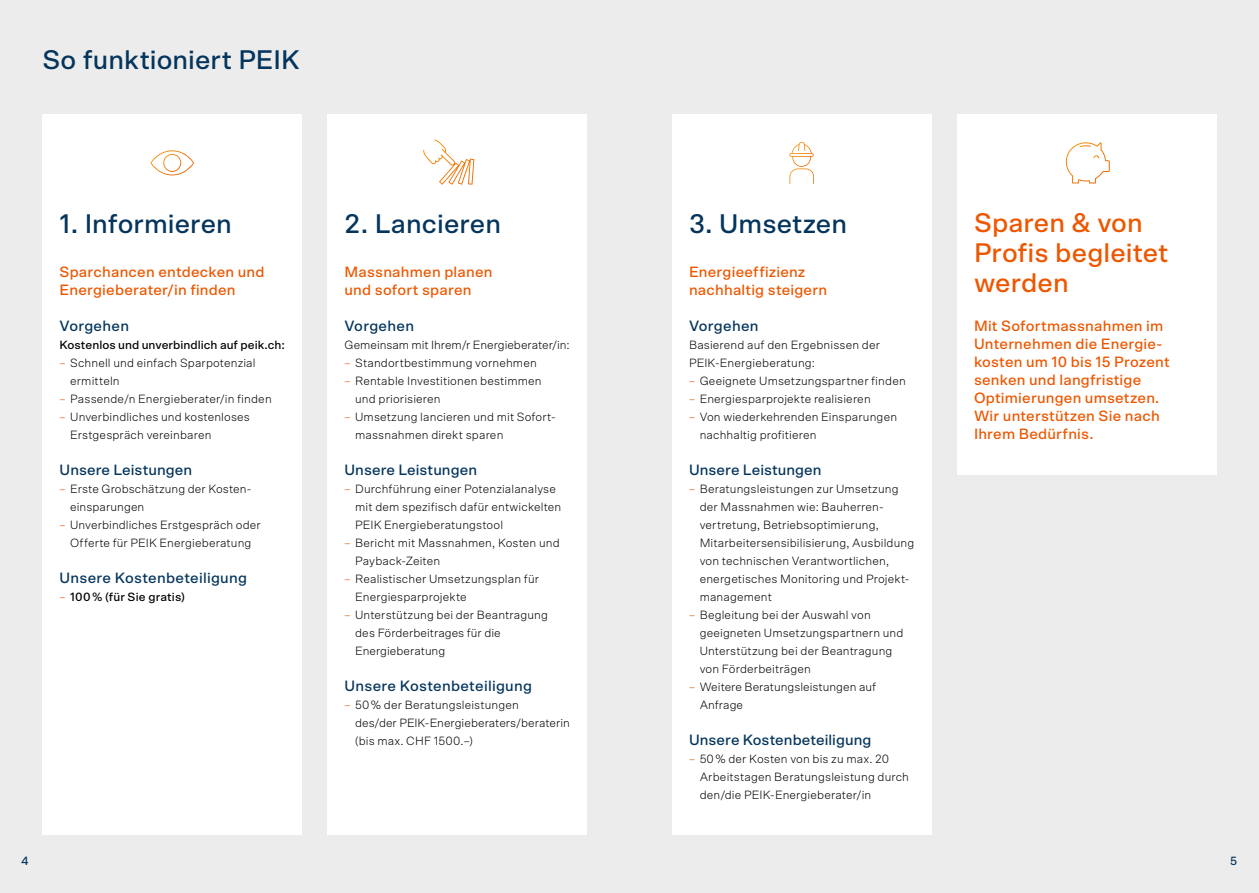
<style>
.page{position:relative;width:1259px;height:893px;background:#fff}
.page>*{position:absolute;margin:0;border:0;box-sizing:border-box;transform-origin:0 0}
.t1{font:500 27px "Scto Grotesk A";color:#05355c}
.t2{font:500 27px/30px "Scto Grotesk A";color:#ed5700}
.t3{font:500 15px/18px "Scto Grotesk A";letter-spacing:.015em;color:#ed5700}
.t4{font:500 15px "Scto Grotesk A";letter-spacing:.005em;color:#05355c}
.t5{font:300 12px/18px "Scto Grotesk A";letter-spacing:.01em;color:#000}
.t6{font:500 12px "Scto Grotesk A";color:#000}
.t7{font:500 12px "Scto Grotesk A";color:#05355c}
.s1{color:#ed5700}
.s2{font-weight:300;color:#ed5700}
</style>
<div class="page">
<div style="left:0;top:0;width:629px;height:893px;background:#ececec"></div>
<div style="left:43px;top:622px;width:259px;height:212px;background:#fff"></div>
<div style="left:327px;top:745px;width:260px;height:90px;background:#fff"></div>
<div style="left:43px;top:160px;width:259px;height:477px;background:#fff"></div>
<div style="left:43px;top:115px;width:259px;height:54px;background:#fff"></div>
<div style="left:327px;top:178px;width:260px;height:602px;background:#fff"></div>
<div style="left:327px;top:115px;width:260px;height:76px;background:#fff"></div>
<svg style="left:150px;top:150px;width:44px;height:25px"></svg>
<svg style="left:423px;top:140px;width:51px;height:45px"></svg>
<div style="left:629px;top:0;width:630px;height:893px;background:#ececec"></div>
<div style="left:957px;top:141px;width:259px;height:334px;background:#fff"></div>
<div style="left:672px;top:142px;width:259px;height:693px;background:#fff"></div>
<div style="left:672px;top:115px;width:259px;height:54px;background:#fff"></div>
<div style="left:957px;top:115px;width:259px;height:54px;background:#fff"></div>
<svg style="left:789px;top:142px;width:25px;height:42px"></svg>
<svg style="left:1065px;top:142px;width:45px;height:41px"></svg>
<h1 class="t1" style="left:43px;top:43px;width:259px">So funktioniert PEIK</h1>
<h1 class="t1" style="left:60px;top:208px;width:174px">1. Informieren</h1>
<p class="t3" style="left:60px;top:262px;width:206px">Sparchancen entdecken und<br>Energieberater/in finden</p>
<p class="t4" style="left:60px;top:316px;width:71px">Vorgehen</p>
<p class="t6" style="left:60px;top:337px;width:227px">Kostenlos und unverbindlich auf peik.ch:</p>
<p class="t5" style="left:70px;top:353px;width:187px;text-indent:-11px"><span class="s1">–</span> Schnell und einfach Sparpotenzial ermitteln</p>
<p class="t5" style="left:60px;top:389px;width:214px"><span class="s1">–</span> Passende/n Energieberater/in finden</p>
<p class="t5" style="left:70px;top:407px;width:181px;text-indent:-11px"><span class="s1">–</span> Unverbindliches und kostenloses<br>Erstgespräch vereinbaren</p>
<p class="t4" style="left:60px;top:460px;width:134px">Unsere Leistungen</p>
<p class="t5" style="left:70px;top:479px;width:183px;text-indent:-11px"><span class="s1">–</span> Erste Grobschätzung der Kosten&shy;einsparungen</p>
<p class="t5" style="left:60px;top:515px;width:203px;text-align:center"><span class="s1">–</span> Unverbindliches Erstgespräch oder<br>Offerte für PEIK Energieberatung</p>
<p class="t4" style="left:60px;top:568px;width:189px">Unsere Kostenbeteiligung</p>
<p class="t6" style="left:60px;top:589px;width:127px"><span class="s2">–</span> 100% (für Sie gratis)</p>
<p class="t7" style="left:21px;top:854px;width:9px">4</p>
<h1 class="t1" style="left:344px;top:208px;width:158px">2. Lancieren</h1>
<p class="t3" style="left:344px;top:262px;width:150px">Massnahmen planen und sofort sparen</p>
<p class="t4" style="left:344px;top:316px;width:71px">Vorgehen</p>
<p class="t5" style="left:344px;top:335px;width:227px">Gemeinsam mit Ihrem/r Energieberater/in:</p>
<p class="t5" style="left:344px;top:353px;width:194px"><span class="s1">–</span> Standortbestimmung vornehmen</p>
<p class="t5" style="left:355px;top:371px;width:188px;text-indent:-11px"><span class="s1">–</span> Rentable Investitionen bestimmen und priorisieren</p>
<p class="t5" style="left:355px;top:407px;width:202px;text-indent:-11px"><span class="s1">–</span> Umsetzung lancieren und mit Sofort&shy;massnahmen direkt sparen</p>
<p class="t4" style="left:344px;top:460px;width:134px">Unsere Leistungen</p>
<p class="t5" style="left:355px;top:479px;width:208px;text-indent:-11px"><span class="s1">–</span> Durchführung einer Potenzialanalyse mit dem spezifisch dafür entwickelten<br>PEIK Energieberatungstool</p>
<p class="t5" style="left:355px;top:533px;width:206px;text-indent:-11px"><span class="s1">–</span> Bericht mit Massnahmen, Kosten und<br>Payback-Zeiten</p>
<p class="t5" style="left:355px;top:569px;width:186px;text-indent:-11px"><span class="s1">–</span> Realistischer Umsetzungsplan für<br>Energiesparprojekte</p>
<p class="t5" style="left:355px;top:605px;width:194px;text-indent:-11px"><span class="s1">–</span> Unterstützung bei der Beantragung des Förderbeitrages für die<br>Energieberatung</p>
<p class="t4" style="left:344px;top:676px;width:189px">Unsere Kostenbeteiligung</p>
<p class="t5" style="left:355px;top:695px;width:216px;text-indent:-11px"><span class="s1">–</span> 50% der Beratungsleistungen<br>des/der PEIK-Energieberaters/beraterin (bis max. CHF 1500.–)</p>
<h1 class="t1" style="left:689px;top:208px;width:160px">3. Umsetzen</h1>
<p class="t3" style="left:689px;top:262px;width:140px">Energieeffizienz nachhaltig steigern</p>
<p class="t4" style="left:689px;top:316px;width:71px">Vorgehen</p>
<p class="t5" style="left:689px;top:335px;width:192px">Basierend auf den Ergebnissen der<br>PEIK-Energieberatung:</p>
<p class="t5" style="left:689px;top:371px;width:218px"><span class="s1">–</span> Geeignete Umsetzungspartner finden</p>
<p class="t5" style="left:689px;top:389px;width:183px"><span class="s1">–</span> Energiesparprojekte realisieren</p>
<p class="t5" style="left:699px;top:407px;width:199px;text-indent:-11px"><span class="s1">–</span> Von wiederkehrenden Einsparungen nachhaltig profitieren</p>
<p class="t4" style="left:689px;top:460px;width:134px">Unsere Leistungen</p>
<p class="t5" style="left:699px;top:479px;width:216px;text-indent:-11px"><span class="s1">–</span> Beratungsleistungen zur Umsetzung der Massnahmen wie: Bauherren&shy;vertretung, Betriebsoptimierung, Mitarbeitersensibilisierung, Ausbildung von technischen Verantwortlichen, energetisches Monitoring und Projekt&shy;management</p>
<p class="t5" style="left:699px;top:605px;width:205px;text-indent:-11px"><span class="s1">–</span> Begleitung bei der Auswahl von geeigneten Umsetzungspartnern und<br>Unterstützung bei der Beantragung von Förderbeiträgen</p>
<p class="t5" style="left:699px;top:677px;width:178px;text-indent:-11px"><span class="s1">–</span> Weitere Beratungsleistungen auf<br>Anfrage</p>
<p class="t4" style="left:689px;top:730px;width:184px">Unsere Kostenbeteiligung</p>
<p class="t5" style="left:699px;top:749px;width:211px;text-indent:-11px"><span class="s1">–</span> 50% der Kosten von bis zu max. 20<br>Arbeitstagen Beratungsleistung durch den/die PEIK-Energieberater/in</p>
<h1 class="t2" style="left:974px;top:208px;width:196px">Sparen &amp; von<br>Profis begleitet werden</h1>
<p class="t3" style="left:974px;top:316px;width:197px">Mit Sofortmassnahmen im<br>Unternehmen die Energie&shy;kosten um 10 bis 15 Prozent senken und langfristige<br>Optimierungen umsetzen.<br>Wir unterstützen Sie nach<br>Ihrem Bedürfnis.</p>
<p class="t7" style="left:1230px;top:854px;width:8px">5</p>
</div>
